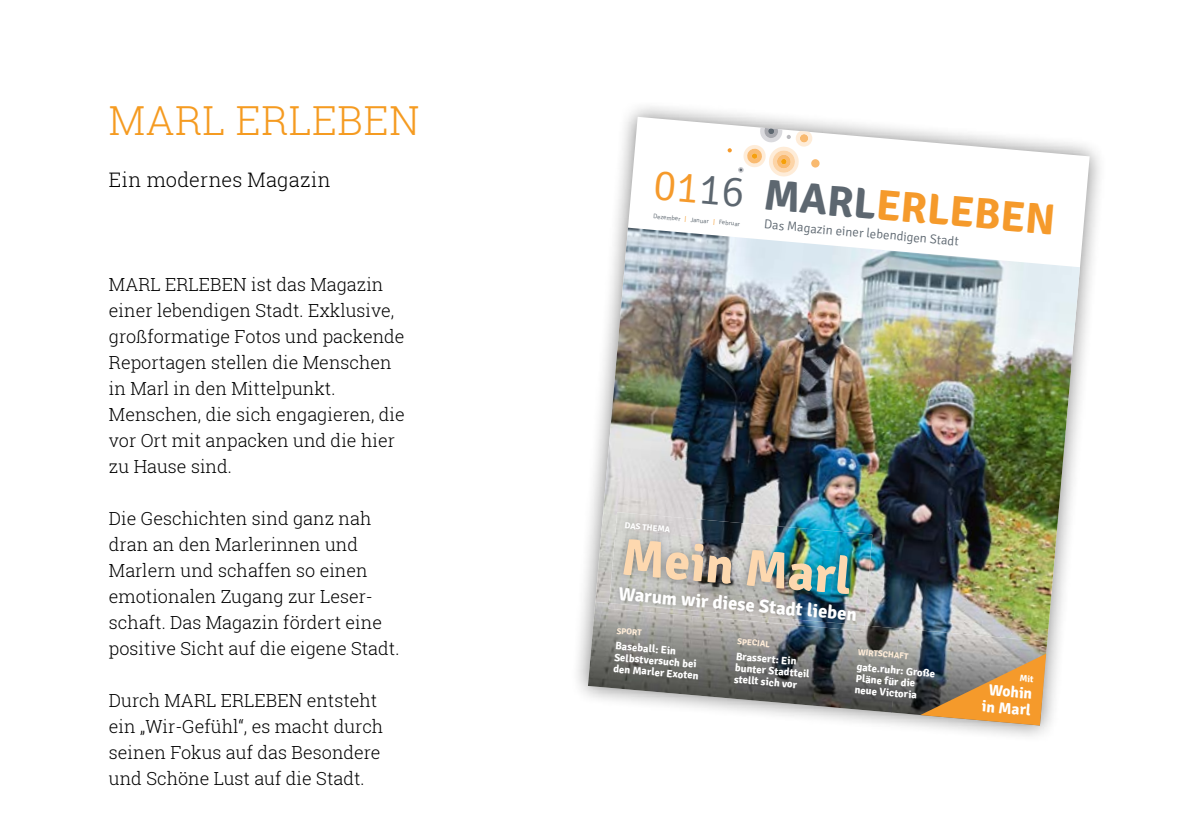
<style>
.page{position:relative;width:1191px;height:840px;background:#fff}
.page>*{position:absolute;margin:0;border:0;box-sizing:border-box;transform-origin:0 0}
.t1{font:700 51.8px "Signika";color:#fdd8af}
.t2{font:700 43px "Signika";color:#f59a2b}
.t3{font:300 43px "Signika";color:#f59a2b}
.t4{font:300 40px "Roboto Slab";letter-spacing:.01em;color:#f59b21}
.t5{font:300 20px "Roboto Slab";letter-spacing:.015em;color:#000}
.t6{font:700 18.6px "Signika";color:#fff}
.t7{font:300 18px/26px "Roboto Slab";color:#000}
.t8{font:700 15.6px/16.6px "Signika";color:#fff;text-align:center}
.t9{font:300 13px "Signika";color:#5d6770}
.t10{font:700 10.8px/11.4px "Signika";color:#fff}
.t11{font:700 8.6px "Signika";color:#feecd8}
.t12{font:700 8.6px "Signika";color:#fff}
.t13{font:300 6.4px "Signika";color:#5d6770}
.s1{color:#5d6770}
.s2{color:#f59a2b}
</style>
<div class="page">
<div style="left:569px;top:98px;width:538px;height:645px;background:#000;opacity:.5"></div>
<img style="left:588px;top:117px;width:501px;height:608px">
<div style="left:858px;top:121px;width:8px;height:8px;border:1px solid #000;border-radius:50%"></div>
<svg style="left:859px;top:123px;width:6px;height:5px"></svg>
<svg style="left:805px;top:711px;width:10px;height:10px"></svg>
<svg style="left:591px;top:394px;width:11px;height:11px"></svg>
<svg style="left:1070px;top:436px;width:11px;height:11px"></svg>
<svg style="left:589px;top:691px;width:32px;height:14px"></svg>
<svg style="left:920px;top:653px;width:126px;height:72px;background:#b58c59"></svg>
<h3 class="t4" style="left:109px;top:93px;width:312px">MARL ERLEBEN</h3>
<p class="t5" style="left:109px;top:166px;width:223px">Ein modernes Magazin</p>
<p class="t7" style="left:109px;top:271px;width:297px">MARL ERLEBEN ist das Magazin einer lebendigen Stadt. Exklusive, großformatige Fotos und packende<br>Reportagen stellen die Menschen in Marl in den Mittelpunkt.<br>Menschen, die sich engagieren, die vor Ort mit anpacken und die hier zu Hause sind.</p>
<p class="t7" style="left:109px;top:505px;width:292px">Die Geschichten sind ganz nah dran an den Marlerinnen und<br>Marlern und schaffen so einen emotionalen Zugang zur Leser&shy;schaft. Das Magazin fördert eine positive Sicht auf die eigene Stadt.</p>
<p class="t7" style="left:109px;top:687px;width:276px">Durch MARL ERLEBEN entsteht ein „Wir-Gefühl“, es macht durch seinen Fokus auf das Besondere und Schöne Lust auf die Stadt.</p>
<h2 class="t3" style="left:655px;top:161px;width:93px;rotate:5deg">01<span class="s1">16</span></h2>
<p class="t13" style="left:653px;top:213px;width:89px;rotate:5deg">Dezember <span class="s2">|</span> Januar <span class="s2">|</span> Februar</p>
<h2 class="t2" style="left:766px;top:168px;width:293px;rotate:5deg"><span class="s1">MARL</span>ERLEBEN</h2>
<p class="t9" style="left:764px;top:217px;width:197px;rotate:5deg">Das Magazin einer lebendigen Stadt</p>
<p class="t12" style="left:625px;top:520px;width:47px;rotate:5deg">DAS THEMA</p>
<h1 class="t1" style="left:624px;top:525px;width:232px;rotate:5deg">Mein Marl</h1>
<p class="t6" style="left:619px;top:582px;width:240px;rotate:5deg">Warum wir diese Stadt lieben</p>
<p class="t11" style="left:617px;top:625px;width:27px;rotate:5deg">SPORT</p>
<p class="t10" style="left:616px;top:639px;width:87px;rotate:5deg">Baseball: Ein<br>Selbstversuch bei den Marler Exoten</p>
<p class="t11" style="left:738px;top:635px;width:34px;rotate:5deg">SPECIAL</p>
<p class="t10" style="left:736px;top:650px;width:76px;rotate:5deg">Brassert: Ein bunter Stadtteil stellt sich vor</p>
<p class="t11" style="left:858px;top:646px;width:52px;rotate:5deg">WIRTSCHAFT</p>
<p class="t10" style="left:857px;top:660px;width:80px;rotate:5deg">gate.ruhr: Große<br>Pläne für die neue Victoria</p>
<p class="t8" style="left:984px;top:681px;width:50px;rotate:5deg">Wohin in Marl</p>
</div>
